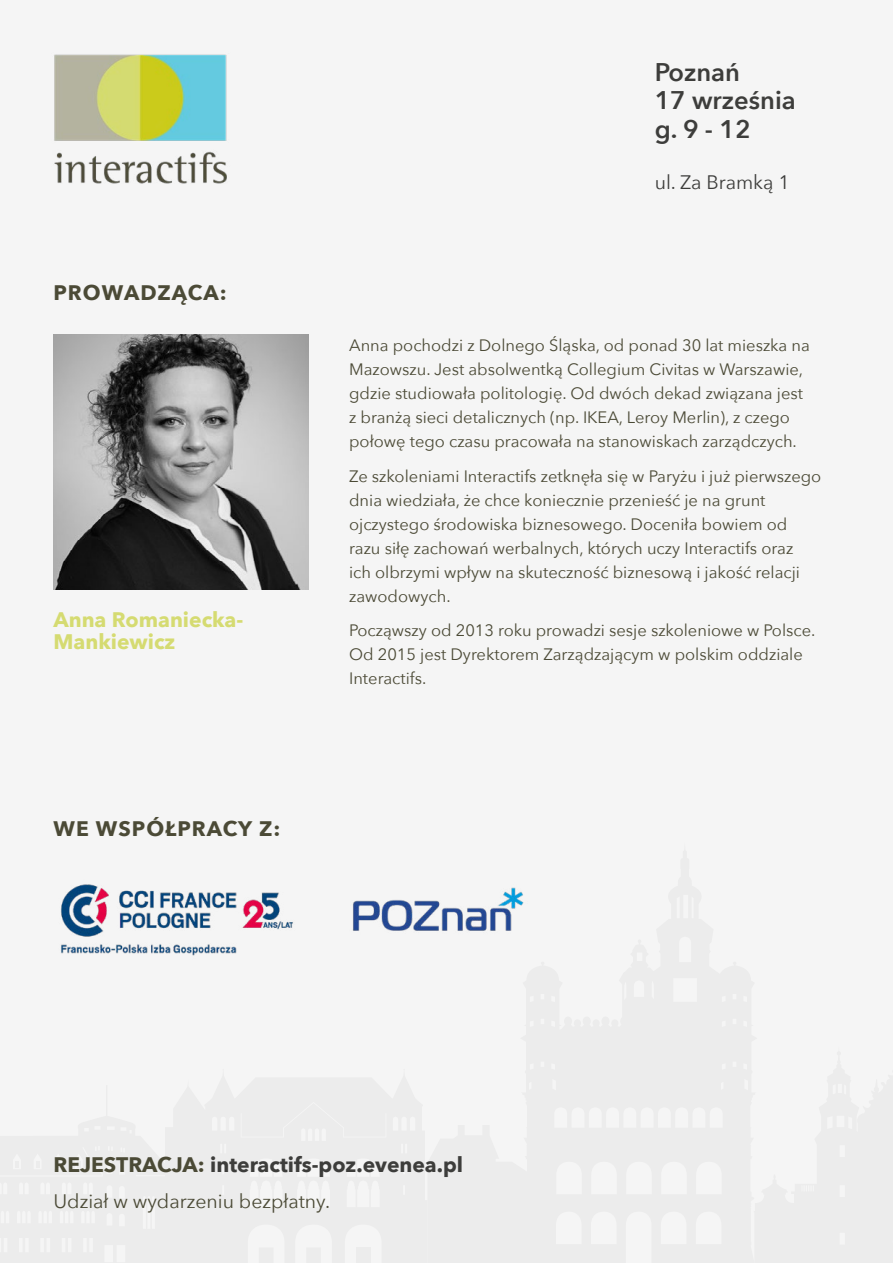
<style>
.page{position:relative;width:893px;height:1263px;background:#f5f5f5}
.page>*{position:absolute;margin:0;border:0;box-sizing:border-box;transform-origin:0 0}
.t1{font:600 25.5px/28.5px "Avenir Next";color:#3d3d3b}
.t2{font:700 21px "Avenir Next";color:#3d3d3b}
.t3{font:700 21px/22.5px "Avenir Next";color:#d5db71}
.t4{font:700 21px "Avenir Next";letter-spacing:.05em;color:#4b4a36}
.t5{font:19.5px "Avenir Next";color:#4b4a36}
.t6{font:19.5px "Avenir Next";color:#3d3d3b}
.t7{font:16.5px/24px "Avenir Next";color:#4b4a36}
.s1{color:#4b4a36}
</style>
<div class="page">
<img style="left:53px;top:335px;width:255px;height:255px">
<img style="left:54px;top:54px;width:173px;height:130px">
<img style="left:61px;top:884px;width:232px;height:72px">
<img style="left:352px;top:887px;width:172px;height:44px">
<p class="t4" style="left:53px;top:274px;width:175px">PROWADZĄCA:</p>
<p class="t3" style="left:53px;top:608px;width:191px">Anna Romaniecka-<br>Mankiewicz</p>
<p class="t4" style="left:53px;top:810px;width:229px">WE WSPÓŁPRACY Z:</p>
<h1 class="t1" style="left:655px;top:57px;width:143px">Poznań<br>17 września g. 9 - 12</h1>
<p class="t6" style="left:655px;top:166px;width:137px">ul. Za Bramką 1</p>
<p class="t7" style="left:349px;top:333px;width:462px">Anna pochodzi z Dolnego Śląska, od ponad 30 lat mieszka na Mazowszu. Jest absolwentką Collegium Civitas w Warszawie, gdzie studiowała politologię. Od dwóch dekad związana jest z branżą sieci detalicznych (np. IKEA, Leroy Merlin), z czego połowę tego czasu pracowała na stanowiskach zarządczych.</p>
<p class="t7" style="left:349px;top:463px;width:474px">Ze szkoleniami Interactifs zetknęła się w Paryżu i już pierwszego dnia wiedziała, że chce koniecznie przenieść je na grunt ojczystego środowiska biznesowego. Doceniła bowiem od razu siłę zachowań werbalnych, których uczy Interactifs oraz<br>ich olbrzymi wpływ na skuteczność biznesową i jakość relacji zawodowych.</p>
<p class="t7" style="left:349px;top:618px;width:468px">Począwszy od 2013 roku prowadzi sesje szkoleniowe w Polsce.<br>Od 2015 jest Dyrektorem Zarządzającym w polskim oddziale<br>Interactifs.</p>
<p class="t2" style="left:53px;top:1146px;width:411px"><span class="s1">REJESTRACJA:</span> interactifs-poz.evenea.pl</p>
<p class="t5" style="left:53px;top:1184px;width:278px">Udział w wydarzeniu bezpłatny.</p>
</div>
